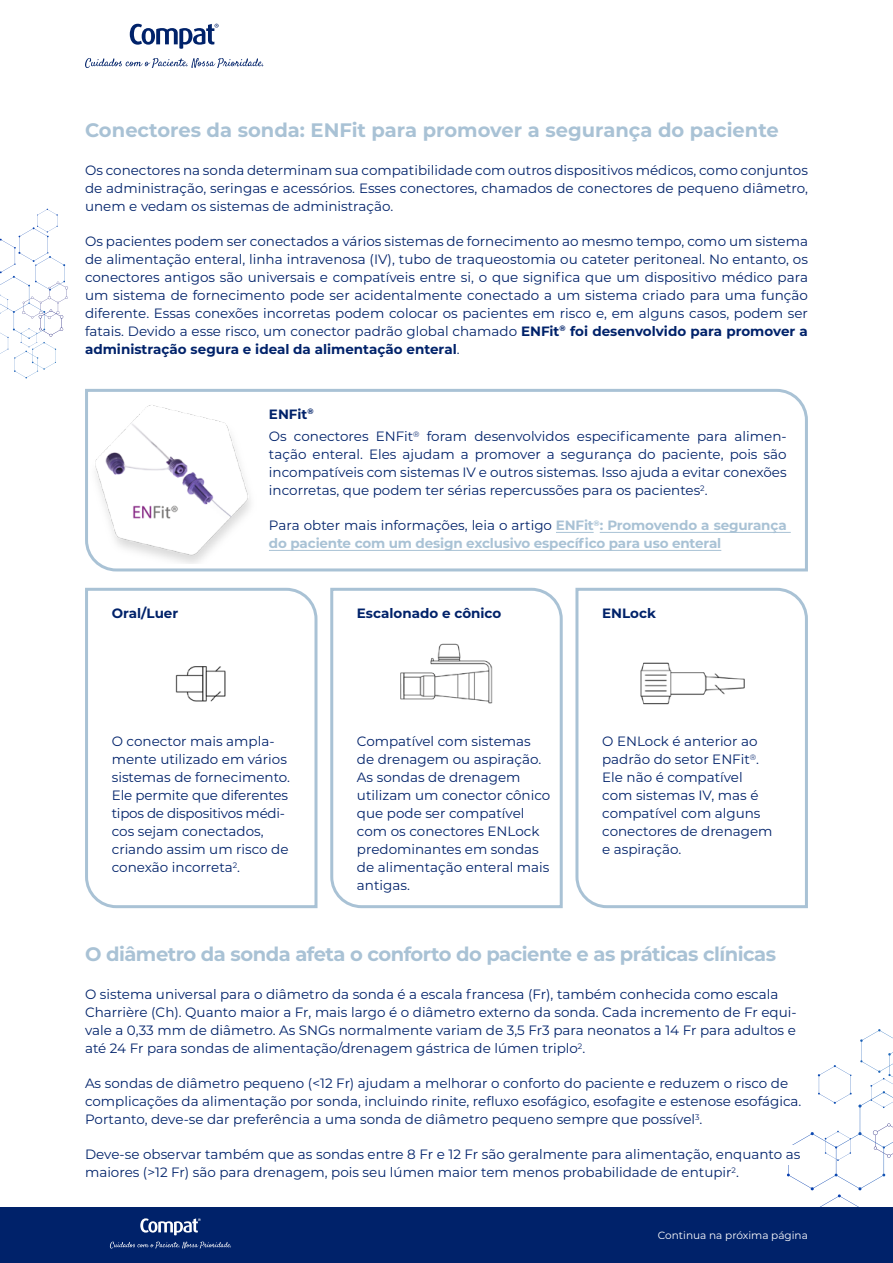
<style>
.page{position:relative;width:893px;height:1263px;background:#fff}
.page>*{position:absolute;margin:0;border:0;box-sizing:border-box;transform-origin:0 0}
.t1{font:700 19.5px "Montserrat";letter-spacing:-.02em;color:#a9c2d5}
.t2{font:700 19.5px "Montserrat";color:#a9c2d5}
.t3{font:13.5px/18px "Montserrat";color:#00226a}
.t4{font:700 13.5px/18px "Montserrat";letter-spacing:-.01em;color:#a9c2d5}
.t5{font:700 13.5px "Montserrat";color:#00226a}
.t6{font:10.5px "Montserrat";color:#fff}
.s1{font-weight:700}
.s2{font-weight:400;color:#00226a}
</style>
<div class="page">
<svg style="left:787px;top:1029px;width:106px;height:179px"></svg>
<div style="left:0;top:1208px;width:893px;height:55px;background:#00226a"></div>
<svg style="left:0;top:209px;width:68px;height:169px"></svg>
<svg style="left:140px;top:1218px;width:61px;height:17px"></svg>
<svg style="left:110px;top:1241px;width:121px;height:7px"></svg>
<svg style="left:130px;top:24px;width:89px;height:25px"></svg>
<svg style="left:85px;top:58px;width:178px;height:10px"></svg>
<div style="left:782px;top:1145px;width:21px;height:20px;background:#fff"></div>
<svg style="left:85px;top:587px;width:233px;height:322px"></svg>
<svg style="left:330px;top:587px;width:233px;height:322px"></svg>
<svg style="left:85px;top:388px;width:723px;height:184px"></svg>
<svg style="left:575px;top:587px;width:233px;height:322px"></svg>
<img style="left:173px;top:662px;width:56px;height:42px">
<img style="left:639px;top:662px;width:106px;height:42px">
<img style="left:399px;top:643px;width:95px;height:61px">
<img style="left:87px;top:397px;width:169px;height:167px">
<h1 class="t2" style="left:85px;top:116px;width:695px">Conectores da sonda: ENFit para promover a segurança do paciente</h1>
<p class="t3" style="left:85px;top:161px;width:724px;text-align:justify">Os conectores na sonda determinam sua compatibilidade com outros dispositivos médicos, como conjuntos de administração, seringas e acessórios. Esses conectores, chamados de conectores de pequeno diâmetro, unem e vedam os sistemas de administração.</p>
<p class="t3" style="left:85px;top:232px;width:724px;text-align:justify">Os pacientes podem ser conectados a vários sistemas de fornecimento ao mesmo tempo, como um sistema de alimentação enteral, linha intravenosa (IV), tubo de traqueostomia ou cateter peritoneal. No entanto, os conectores antigos são universais e compatíveis entre si, o que significa que um dispositivo médico para um sistema de fornecimento pode ser acidentalmente conectado a um sistema criado para uma função diferente. Essas conexões incorretas podem colocar os pacientes em risco e, em alguns casos, podem ser fatais. Devido a esse risco, um conector padrão global chamado <span class="s1">ENFit</span><sup>®</sup> <span class="s1">foi desenvolvido para promover a administração segura e ideal da alimentação enteral</span>.</p>
<p class="t3" style="left:269px;top:402px;width:519px;line-height:22.2px"><span class="s1">ENFit</span><sup>®<br></sup>Os conectores ENFit<sup>®</sup> foram desenvolvidos especificamente para alimen-</p>
<p class="t3" style="left:269px;top:445px;width:519px;text-align:justify">tação enteral. Eles ajudam a promover a segurança do paciente, pois são incompatíveis com sistemas IV e outros sistemas. Isso ajuda a evitar conexões incorretas, que podem ter sérias repercussões para os pacientes<sup>2</sup>.</p>
<p class="t4" style="left:269px;top:516px;width:519px"><span class="s2">Para obter mais informações, leia o artigo</span> ENFit<sup>®</sup>: Promovendo a segurança do paciente com um design exclusivo específico para uso enteral</p>
<p class="t5" style="left:112px;top:604px;width:68px">Oral/Luer</p>
<p class="t5" style="left:357px;top:604px;width:146px">Escalonado e cônico</p>
<p class="t5" style="left:602px;top:604px;width:55px">ENLock</p>
<p class="t3" style="left:112px;top:732px;width:180px">O conector mais ampla&shy;mente utilizado em vários sistemas de fornecimento.<br>Ele permite que diferentes tipos de dispositivos médi&shy;cos sejam conectados, criando assim um risco de conexão incorreta<sup>2</sup>.</p>
<p class="t3" style="left:357px;top:732px;width:195px">Compatível com sistemas de drenagem ou aspiração.<br>As sondas de drenagem utilizam um conector cônico que pode ser compatível com os conectores ENLock predominantes em sondas de alimentação enteral mais antigas.</p>
<p class="t3" style="left:602px;top:732px;width:172px">O ENLock é anterior ao padrão do setor ENFit<sup>®</sup>.<br>Ele não é compatível com sistemas IV, mas é compatível com alguns conectores de drenagem e aspiração.</p>
<h1 class="t1" style="left:85px;top:940px;width:693px">O diâmetro da sonda afeta o conforto do paciente e as práticas clínicas</h1>
<p class="t3" style="left:85px;top:985px;width:713px">O sistema universal para o diâmetro da sonda é a escala francesa (Fr), também conhecida como escala Charrière (Ch). Quanto maior a Fr, mais largo é o diâmetro externo da sonda. Cada incremento de Fr equi&shy;vale a 0,33 mm de diâmetro. As SNGs normalmente variam de 3,5 Fr3 para neonatos a 14 Fr para adultos e até 24 Fr para sondas de alimentação/drenagem gástrica de lúmen triplo<sup>2</sup>.</p>
<p class="t3" style="left:85px;top:1074px;width:718px">As sondas de diâmetro pequeno (&lt;12 Fr) ajudam a melhorar o conforto do paciente e reduzem o risco de complicações da alimentação por sonda, incluindo rinite, refluxo esofágico, esofagite e estenose esofágica.<br>Portanto, deve-se dar preferência a uma sonda de diâmetro pequeno sempre que possível<sup>3</sup>.</p>
<p class="t3" style="left:85px;top:1145px;width:717px">Deve-se observar também que as sondas entre 8 Fr e 12 Fr são geralmente para alimentação, enquanto as maiores (&gt;12 Fr) são para drenagem, pois seu lúmen maior tem menos probabilidade de entupir<sup>2</sup>.</p>
<p class="t6" style="left:658px;top:1227px;width:151px">Continua na próxima página</p>
</div>
